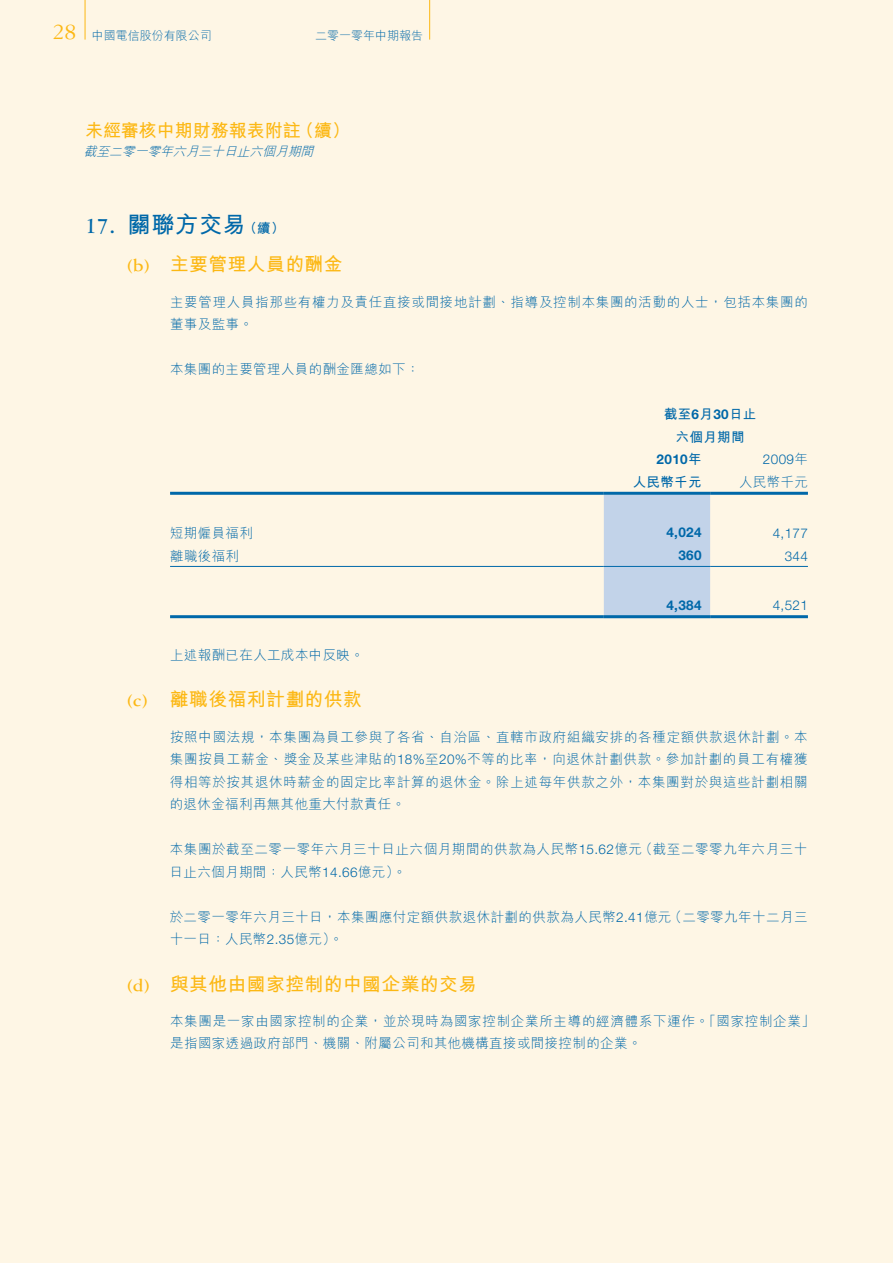
<style>
.page{position:relative;width:893px;height:1263px;background:#fef6e5}
.page>*{position:absolute;margin:0;border:0;box-sizing:border-box;transform-origin:0 0}
.t1{font:24px "Garamond 3 LT Std";color:#fcb814}
.t2{font:700 23.25px "M Hei HK";letter-spacing:.025em;color:#0068a9}
.t3{font:700 18.75px "M Hei HK";letter-spacing:.025em;color:#fcb814}
.t4{font:700 18px "M Hei HK";color:#fcb814}
.t5{font:300 13.5px/22.5px "M Hei HK";letter-spacing:.045em;color:#0068a9}
.t6{font:700 13.5px/22.5px "M Hei HK";letter-spacing:.03em;color:#0068a9;text-align:center}
.t7{font:700 13.5px "Helvetica Neue LT Std";letter-spacing:.03em;color:#0068a9}
.t8{font:300 13.5px "Helvetica Neue LT Std";letter-spacing:.03em;color:#0068a9}
.t9{font:italic 300 12.75px "M Hei HK";color:#0068a9}
.t10{font:300 12px "M Hei HK";color:#0068a9}
.s1{font-family:"Garamond 3 LT Std"}
.s2{font-size:13.5px}
.s3{font-family:"Helvetica Neue LT Std"}
.s4{font-family:"M Hei HK"}
</style>
<div class="page">
<hr style="left:85px;top:0;width:1px;height:40px;background:#fcb814">
<hr style="left:429px;top:0;width:1px;height:40px;background:#fcb814">
<div style="left:604px;top:495px;width:106px;height:120px;background:#c2d3e9"></div>
<hr style="left:170px;top:492px;width:434px;height:3px;background:#0068a9">
<hr style="left:604px;top:492px;width:106px;height:3px;background:#0068a9">
<hr style="left:710px;top:492px;width:98px;height:3px;background:#0068a9">
<hr style="left:170px;top:566px;width:434px;height:1px;background:#0068a9">
<hr style="left:604px;top:566px;width:106px;height:1px;background:#0068a9">
<hr style="left:710px;top:566px;width:98px;height:1px;background:#0068a9">
<hr style="left:170px;top:615px;width:434px;height:3px;background:#0068a9">
<hr style="left:604px;top:615px;width:106px;height:3px;background:#0068a9">
<hr style="left:710px;top:615px;width:98px;height:3px;background:#0068a9">
<h1 class="t1" style="left:53px;top:19px;width:25px">28</h1>
<p class="t10" style="left:92px;top:28px;width:121px">中國電信股份有限公司</p>
<p class="t10" style="left:315px;top:28px;width:109px">二零一零年中期報告</p>
<h3 class="t4" style="left:85px;top:117px;width:266px">未經審核中期財務報表附註（續）</h3>
<p class="t9" style="left:84px;top:142px;width:236px">截至二零一零年六月三十日止六個月期間</p>
<h2 class="t2" style="left:85px;top:208px;width:201px"><span class="s1">17.</span> 關聯方交易<span class="s2">（續）</span></h2>
<h3 class="t3" style="left:128px;top:251px;width:217px"><span class="s1">(b)</span> 主要管理人員的酬金</h3>
<p class="t5" style="left:170px;top:290px;width:639px">主要管理人員指那些有權力及責任直接或間接地計劃、指導及控制本集團的活動的人士，包括本集團的董事及監事。</p>
<p class="t5" style="left:170px;top:357px;width:251px">本集團的主要管理人員的酬金匯總如下：</p>
<p class="t6" style="left:664px;top:402px;width:94px">截至<span class="s3">6</span>月<span class="s3">30</span>日止六個月期間</p>
<p class="t7" style="left:657px;top:451px;width:47px">2010<span class="s4">年</span></p>
<p class="t8" style="left:763px;top:451px;width:47px">2009<span class="s4">年</span></p>
<p class="t6" style="left:633px;top:469px;width:71px">人民幣千元</p>
<p class="t5" style="left:739px;top:470px;width:71px">人民幣千元</p>
<p class="t5" style="left:170px;top:521px;width:84px">短期僱員福利</p>
<p class="t7" style="left:666px;top:524px;width:37px">4,024</p>
<p class="t8" style="left:773px;top:525px;width:37px">4,177</p>
<p class="t5" style="left:170px;top:544px;width:71px">離職後福利</p>
<p class="t7" style="left:678px;top:547px;width:25px">360</p>
<p class="t8" style="left:785px;top:547px;width:25px">344</p>
<p class="t7" style="left:666px;top:596px;width:37px">4,384</p>
<p class="t8" style="left:773px;top:597px;width:37px">4,521</p>
<p class="t5" style="left:170px;top:643px;width:195px">上述報酬已在人工成本中反映。</p>
<h3 class="t3" style="left:128px;top:686px;width:236px"><span class="s1">(c)</span> 離職後福利計劃的供款</h3>
<p class="t5" style="left:170px;top:725px;width:639px;text-align:justify">按照中國法規，本集團為員工參與了各省、自治區、直轄市政府組織安排的各種定額供款退休計劃。本集團按員工薪金、獎金及某些津貼的<span class="s3">18%</span>至<span class="s3">20%</span>不等的比率，向退休計劃供款。參加計劃的員工有權獲得相等於按其退休時薪金的固定比率計算的退休金。除上述每年供款之外，本集團對於與這些計劃相關的退休金福利再無其他重大付款責任。</p>
<p class="t5" style="left:170px;top:837px;width:639px">本集團於截至二零一零年六月三十日止六個月期間的供款為人民幣<span class="s3">15.62</span>億元（截至二零零九年六月三十日止六個月期間：人民幣<span class="s3">14.66</span>億元）。</p>
<p class="t5" style="left:170px;top:905px;width:639px">於二零一零年六月三十日，本集團應付定額供款退休計劃的供款為人民幣<span class="s3">2.41</span>億元（二零零九年十二月三十一日：人民幣<span class="s3">2.35</span>億元）。</p>
<h3 class="t3" style="left:128px;top:970px;width:351px"><span class="s1">(d)</span> 與其他由國家控制的中國企業的交易</h3>
<p class="t5" style="left:170px;top:1009px;width:646px">本集團是一家由國家控制的企業，並於現時為國家控制企業所主導的經濟體系下運作。「國家控制企業」是指國家透過政府部門、機關、附屬公司和其他機構直接或間接控制的企業。</p>
</div>
